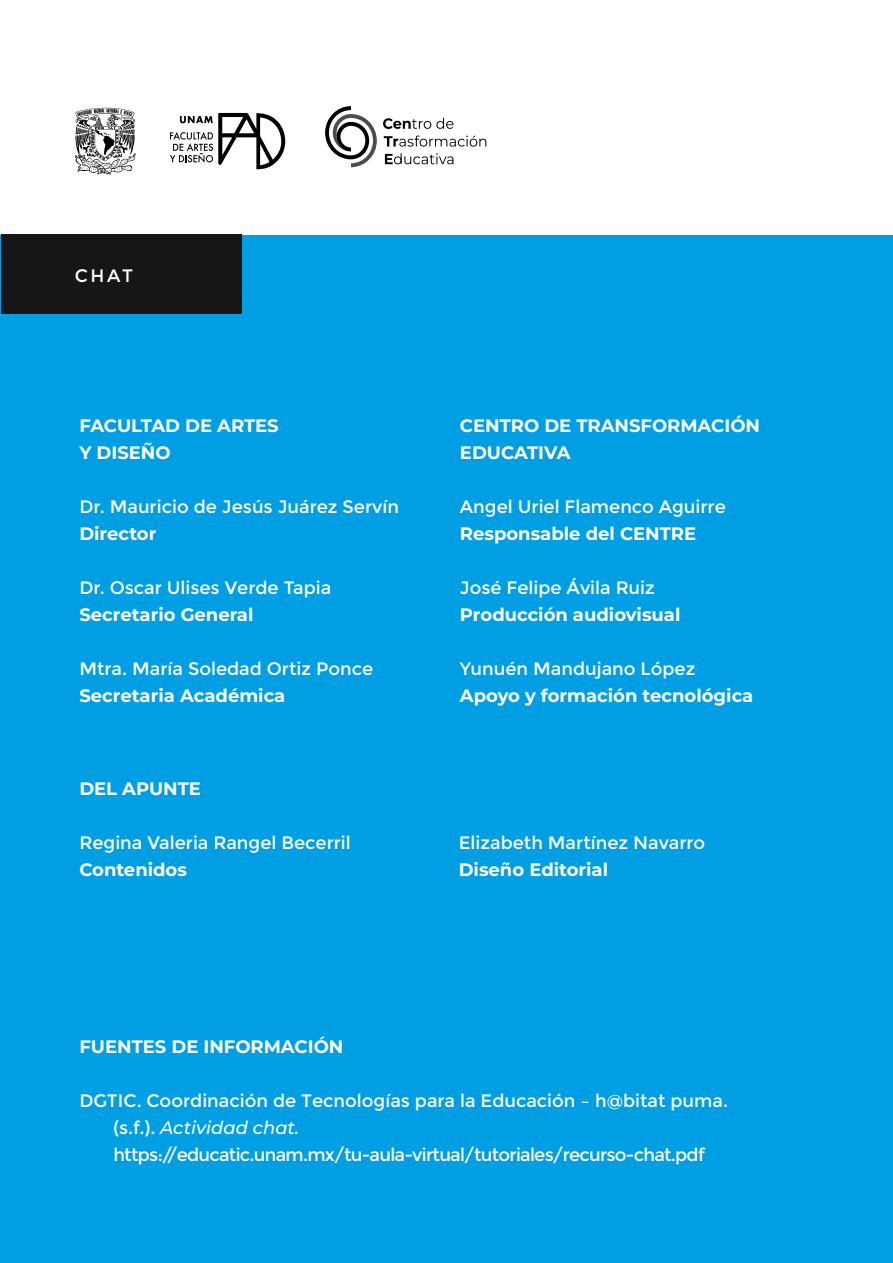
<style>
.page{position:relative;width:893px;height:1263px;background:#fff}
.page>*{position:absolute;margin:0;border:0;box-sizing:border-box;transform-origin:0 0}
.t1{font:700 18px/27px "Montserrat";color:#fff}
.t2{font:18px "Montserrat";color:#fff}
.t3{font:18px/27px "Montserrat";letter-spacing:-.025em;color:#fff}
.s1{font-weight:500;font-style:italic}
</style>
<div class="page">
<hr style="left:0;top:1026px;width:1px;height:237px;background:#009fe3">
<div style="left:1px;top:0;width:892px;height:1263px;background:#009fe3"></div>
<div style="left:0;top:0;width:893px;height:234px;background:#fff"></div>
<div style="left:1px;top:234px;width:240px;height:80px;background:#161616"></div>
<svg style="left:325px;top:106px;width:52px;height:61px"></svg>
<svg style="left:383px;top:118px;width:70px;height:11px"></svg>
<svg style="left:384px;top:136px;width:102px;height:11px"></svg>
<svg style="left:385px;top:153px;width:68px;height:11px"></svg>
<svg style="left:75px;top:108px;width:61px;height:67px"></svg>
<svg style="left:170px;top:113px;width:115px;height:57px"></svg>
<p class="t2" style="left:75px;top:265px;width:60px">CHAT</p>
<p class="t1" style="left:79px;top:411px;width:201px">FACULTAD DE ARTES<br>Y DISEÑO</p>
<p class="t2" style="left:79px;top:496px;width:321px">Dr. Mauricio de Jesús Juárez Servín</p>
<p class="t1" style="left:79px;top:519px;width:79px">Director</p>
<p class="t2" style="left:79px;top:577px;width:254px">Dr. Oscar Ulises Verde Tapia</p>
<p class="t1" style="left:79px;top:600px;width:176px">Secretario General</p>
<p class="t2" style="left:79px;top:658px;width:295px">Mtra. María Soledad Ortiz Ponce</p>
<p class="t1" style="left:79px;top:681px;width:208px">Secretaria Académica</p>
<p class="t1" style="left:79px;top:774px;width:123px">DEL APUNTE</p>
<p class="t2" style="left:79px;top:832px;width:273px">Regina Valeria Rangel Becerril</p>
<p class="t1" style="left:79px;top:855px;width:109px">Contenidos</p>
<p class="t1" style="left:460px;top:411px;width:302px">CENTRO DE TRANSFORMACIÓN<br>EDUCATIVA</p>
<p class="t2" style="left:460px;top:496px;width:267px">Angel Uriel Flamenco Aguirre</p>
<p class="t1" style="left:460px;top:519px;width:238px">Responsable del CENTRE</p>
<p class="t2" style="left:460px;top:577px;width:196px">José Felipe Ávila Ruiz</p>
<p class="t1" style="left:460px;top:600px;width:222px">Producción audiovisual</p>
<p class="t2" style="left:460px;top:658px;width:237px">Yunuén Mandujano López</p>
<p class="t1" style="left:460px;top:681px;width:295px">Apoyo y formación tecnológica</p>
<p class="t2" style="left:459px;top:832px;width:248px">Elizabeth Martínez Navarro</p>
<p class="t1" style="left:459px;top:855px;width:151px">Diseño Editorial</p>
<p class="t1" style="left:79px;top:1032px;width:266px">FUENTES DE INFORMACIÓN</p>
<p class="t3" style="left:113px;top:1087px;width:616px;text-indent:-34px">DGTIC. Coordinación de Tecnologías para la Educación – h@bitat puma. (s.f.). <span class="s1">Actividad chat. </span>https://educatic.unam.mx/tu-aula-virtual/tutoriales/recurso-chat.pdf</p>
</div>
